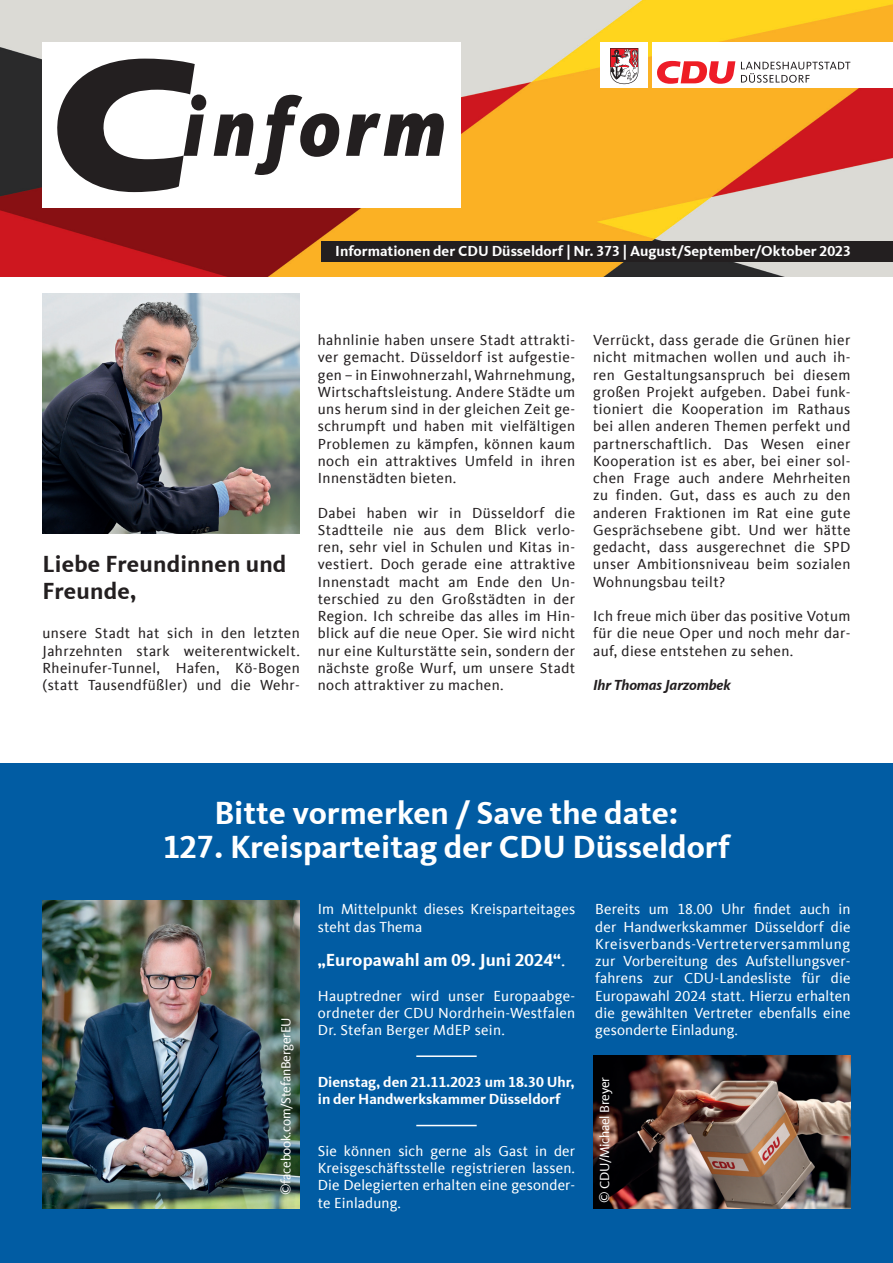
<style>
.page{position:relative;width:893px;height:1263px;background:#fff}
.page>*{position:absolute;margin:0;border:0;box-sizing:border-box;transform-origin:0 0}
.t1{font:700 33px/34.5px "CDU Kievit Tab";color:#fff;text-align:center}
.t2{font:700 24px/27px "CDU Kievit Tab";letter-spacing:.01em;color:#231f20}
.t3{font:700 18px "CDU Kievit Tab";letter-spacing:.01em;color:#fff}
.t4{font:15px/17.2px "CDU Kievit Tab";letter-spacing:.03em;color:#231f20;text-align:justify}
.t5{font:15px/17.2px "CDU Kievit Tab";letter-spacing:.01em;color:#fff;text-align:justify}
.t6{font:700 15px/17.2px "CDU Kievit Tab";color:#fff}
.t7{font:italic 700 15px "CDU Kievit Tab";letter-spacing:-.01em;color:#231f20}
.t8{font:13.5px "CDU Kievit Tab";letter-spacing:-.02em;color:#fff}
.s1{font-weight:400}
</style>
<div class="page">
<div style="left:0;top:763px;width:893px;height:500px;background:#015ca3"></div>
<img style="left:593px;top:1055px;width:257px;height:153px">
<img style="left:0;top:0;width:893px;height:276px">
<div style="left:321px;top:241px;width:572px;height:21px;background:#231f20"></div>
<div style="left:601px;top:43px;width:47px;height:45px;background:#fff"></div>
<svg style="left:610px;top:48px;width:28px;height:36px"></svg>
<div style="left:653px;top:43px;width:240px;height:45px;background:#fff"></div>
<svg style="left:657px;top:61px;width:78px;height:23px"></svg>
<svg style="left:741px;top:62px;width:109px;height:21px"></svg>
<div style="left:43px;top:43px;width:418px;height:165px;background:#fff"></div>
<svg style="left:57px;top:59px;width:149px;height:133px"></svg>
<svg style="left:214px;top:95px;width:125px;height:80px"></svg>
<svg style="left:346px;top:113px;width:98px;height:43px"></svg>
<img style="left:43px;top:293px;width:257px;height:241px">
<img style="left:43px;top:900px;width:257px;height:308px">
<hr style="left:416px;top:1055px;width:61px;height:2px;background:#fff">
<hr style="left:416px;top:1125px;width:61px;height:1px;background:#fff">
<p class="t6" style="left:335px;top:242px;width:517px">Informationen der CDU Düsseldorf | Nr. 373 | August/September/Oktober 2023</p>
<h2 class="t2" style="left:43px;top:551px;width:245px">Liebe Freundinnen und<br>Freunde,</h2>
<p class="t4" style="left:43px;top:625px;width:259px">unsere Stadt hat sich in den letzten Jahrzehnten stark weiterentwickelt.<br>Rheinufer-Tunnel, Hafen, Kö-Bogen (statt Tausendfüßler) und die Wehr-</p>
<p class="t4" style="left:318px;top:332px;width:259px">hahnlinie haben unsere Stadt attrakti&shy;ver gemacht. Düsseldorf ist aufgestie&shy;gen – in Einwohnerzahl, Wahrnehmung, Wirtschaftsleistung. Andere Städte um uns herum sind in der gleichen Zeit ge&shy;schrumpft und haben mit vielfältigen Problemen zu kämpfen, können kaum noch ein attraktives Umfeld in ihren Innenstädten bieten.</p>
<p class="t4" style="left:318px;top:504px;width:259px">Dabei haben wir in Düsseldorf die Stadtteile nie aus dem Blick verlo&shy;ren, sehr viel in Schulen und Kitas in&shy;vestiert. Doch gerade eine attraktive Innenstadt macht am Ende den Un&shy;terschied zu den Großstädten in der Region. Ich schreibe das alles im Hin&shy;blick auf die neue Oper. Sie wird nicht nur eine Kulturstätte sein, sondern der nächste große Wurf, um unsere Stadt noch attraktiver zu machen.</p>
<p class="t4" style="left:593px;top:332px;width:259px">Verrückt, dass gerade die Grünen hier nicht mitmachen wollen und auch ih&shy;ren Gestaltungsanspruch bei diesem großen Projekt aufgeben. Dabei funk&shy;tioniert die Kooperation im Rathaus bei allen anderen Themen perfekt und partnerschaftlich. Das Wesen einer Kooperation ist es aber, bei einer sol&shy;chen Frage auch andere Mehrheiten zu finden. Gut, dass es auch zu den anderen Fraktionen im Rat eine gute Gesprächsebene gibt. Und wer hätte gedacht, dass ausgerechnet die SPD unser Ambitionsniveau beim sozialen Wohnungsbau teilt?</p>
<p class="t4" style="left:593px;top:608px;width:259px">Ich freue mich über das positive Votum für die neue Oper und noch mehr dar&shy;auf, diese entstehen zu sehen.</p>
<p class="t7" style="left:593px;top:676px;width:139px">Ihr Thomas Jarzombek</p>
<h1 class="t1" style="left:163px;top:795px;width:569px">Bitte vormerken / Save the date:<br>127. Kreisparteitag der CDU Düsseldorf</h1>
<p class="t5" style="left:318px;top:901px;width:259px">Im Mittelpunkt dieses Kreisparteitages steht das Thema</p>
<p class="t3" style="left:318px;top:949px;width:249px">„Europawahl am 09. Juni 2024“<span class="s1">.</span></p>
<p class="t5" style="left:318px;top:987px;width:259px">Hauptredner wird unser Europaabge&shy;ordneter der CDU Nordrhein-Westfalen Dr. Stefan Berger MdEP sein.</p>
<p class="t6" style="left:318px;top:1073px;width:259px">Dienstag, den 21.11.2023 um 18.30 Uhr, in der Handwerkskammer Düsseldorf</p>
<p class="t5" style="left:595px;top:901px;width:257px">Bereits um 18.00 Uhr findet auch in der Handwerkskammer Düsseldorf die Kreisverbands-Vertreterversammlung zur Vorbereitung des Aufstellungsver&shy;fahrens zur CDU-Landesliste für die Europawahl 2024 statt. Hierzu erhalten die gewählten Vertreter ebenfalls eine gesonderte Einladung.</p>
<p class="t8" style="left:278px;top:1195px;width:179px;rotate:-90deg">©facebook.com/StefanBergerEU</p>
<p class="t8" style="left:597px;top:1203px;width:127px;rotate:-90deg">© CDU/Michael Breyer</p>
<p class="t5" style="left:318px;top:1142px;width:259px">Sie können sich gerne als Gast in der Kreisgeschäftsstelle registrieren lassen.<br>Die Delegierten erhalten eine gesonder&shy;te Einladung.</p>
</div>
